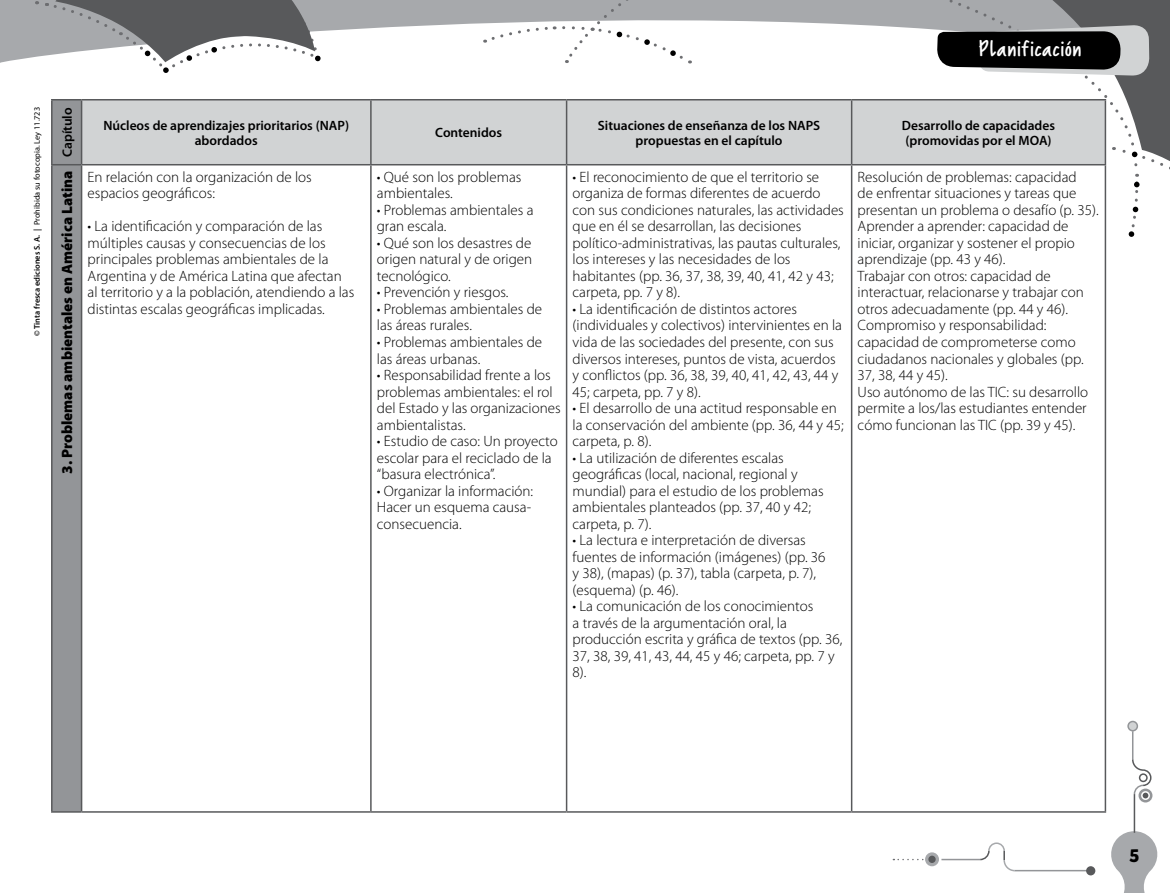
<style>
.page{position:relative;width:1170px;height:893px;background:#fff}
.page>*{position:absolute;margin:0;border:0;box-sizing:border-box;transform-origin:0 0}
.t1{font:22.5px "Reprineato";letter-spacing:-.02em;color:#fff;scale:1.2 1}
.t2{font:700 18px "Mikado";color:#000}
.t3{font:300 15px/16.5px "Myriad Pro";color:#000}
.t4{font:900 15px "Myriad Pro";color:#000}
.t5{font:600 13.5px/15px "Myriad Pro";color:#000;text-align:center}
.t6{font:8.25px "Myriad Pro";color:#000}
.s1{font-weight:600}
</style>
<div class="page">
<svg style="left:0;top:0;width:751px;height:63px;fill:#a7a9ac"></svg>
<svg style="left:33px;top:0;width:287px;height:73px"></svg>
<svg style="left:751px;top:0;width:185px;height:30px"></svg>
<svg style="left:484px;top:0;width:262px;height:63px"></svg>
<svg style="left:893px;top:859px;width:31px;height:1px"></svg>
<svg style="left:925px;top:852px;width:13px;height:14px"></svg>
<div style="left:928px;top:856px;width:7px;height:7px;background:#58595b;border-radius:50%"></div>
<hr style="left:941px;top:859px;width:39px;height:1px;background:#939598">
<hr style="left:1014px;top:870px;width:73px;height:1px;background:#939598">
<svg style="left:978px;top:842px;width:38px;height:30px"></svg>
<svg style="left:1085px;top:866px;width:10px;height:9px"></svg>
<svg style="left:1111px;top:829px;width:47px;height:64px"></svg>
<svg style="left:936px;top:0;width:234px;height:237px"></svg>
<hr style="left:1133px;top:794px;width:2px;height:39px;background:#58595b">
<div style="left:1127px;top:721px;width:10px;height:10px;background:#d1d3d4;border-radius:50%"></div>
<div style="left:1127px;top:721px;width:10px;height:10px;border:2px solid #939598;border-radius:50%"></div>
<hr style="left:1131px;top:731px;width:2px;height:29px;background:#939598">
<svg style="left:1131px;top:758px;width:21px;height:38px"></svg>
<svg style="left:1138px;top:789px;width:14px;height:13px"></svg>
<div style="left:1141px;top:792px;width:7px;height:7px;background:#58595b;border-radius:50%"></div>
<div style="left:1140px;top:791px;width:9px;height:9px;border:2px solid #fff;border-radius:50%"></div>
<div style="left:1139px;top:774px;width:7px;height:7px;background:#fff;border-radius:50%"></div>
<div style="left:1138px;top:773px;width:9px;height:9px;border:2px solid #58595b;border-radius:50%"></div>
<div style="left:53px;top:100px;width:28px;height:711px;background:#939598"></div>
<div style="left:82px;top:100px;width:1022px;height:64px;background:#d1d3d4"></div>
<hr style="left:51px;top:99px;width:31px;height:1px;background:#58595b">
<hr style="left:51px;top:100px;width:2px;height:64px;background:#58595b">
<hr style="left:82px;top:99px;width:289px;height:1px;background:#58595b">
<hr style="left:81px;top:100px;width:1px;height:64px;background:#58595b">
<hr style="left:371px;top:99px;width:195px;height:1px;background:#58595b">
<hr style="left:370px;top:100px;width:1px;height:64px;background:#58595b">
<hr style="left:566px;top:99px;width:285px;height:1px;background:#58595b">
<hr style="left:566px;top:100px;width:1px;height:64px;background:#58595b">
<hr style="left:851px;top:99px;width:255px;height:1px;background:#58595b">
<hr style="left:850px;top:100px;width:2px;height:64px;background:#58595b">
<hr style="left:1104px;top:100px;width:2px;height:64px;background:#58595b">
<hr style="left:51px;top:164px;width:31px;height:1px;background:#58595b">
<hr style="left:51px;top:165px;width:2px;height:646px;background:#58595b">
<hr style="left:82px;top:164px;width:289px;height:1px;background:#58595b">
<hr style="left:81px;top:165px;width:1px;height:646px;background:#58595b">
<hr style="left:371px;top:164px;width:195px;height:1px;background:#58595b">
<hr style="left:370px;top:165px;width:1px;height:646px;background:#58595b">
<hr style="left:566px;top:164px;width:285px;height:1px;background:#58595b">
<hr style="left:566px;top:165px;width:1px;height:646px;background:#58595b">
<hr style="left:851px;top:164px;width:255px;height:1px;background:#58595b">
<hr style="left:850px;top:165px;width:2px;height:646px;background:#58595b">
<hr style="left:1104px;top:165px;width:2px;height:646px;background:#58595b">
<hr style="left:51px;top:811px;width:31px;height:2px;background:#58595b">
<hr style="left:82px;top:811px;width:289px;height:2px;background:#58595b">
<hr style="left:371px;top:811px;width:195px;height:2px;background:#58595b">
<hr style="left:566px;top:811px;width:285px;height:2px;background:#58595b">
<hr style="left:851px;top:811px;width:255px;height:2px;background:#58595b">
<h1 class="t1" style="left:977px;top:35px;width:88px">Planificación</h1>
<p class="t6" style="left:32px;top:336px;width:230px;rotate:-90deg"><span class="s1">© Tinta fresca ediciones S. A. |</span> Prohibida su fotocopia. Ley 11.723</p>
<p class="t5" style="left:60px;top:157px;width:51px;rotate:-90deg">Capítulo</p>
<p class="t5" style="left:103px;top:118px;width:247px">Núcleos de aprendizajes prioritarios (NAP) abordados</p>
<p class="t5" style="left:435px;top:125px;width:68px">Contenidos</p>
<p class="t5" style="left:598px;top:118px;width:224px">Situaciones de enseñanza de los NAPS propuestas en el capítulo</p>
<p class="t5" style="left:901px;top:118px;width:155px;text-align:left">Desarrollo de capacidades (promovidas por el MOA)</p>
<p class="t4" style="left:59px;top:474px;width:305px;rotate:-90deg">3. Problemas ambientales en América Latina</p>
<p class="t3" style="left:88px;top:169px;width:226px">En relación con la organización de los espacios geográficos:</p>
<p class="t3" style="left:377px;top:169px;width:146px">• Qué son los problemas ambientales.</p>
<p class="t3" style="left:377px;top:202px;width:158px">• Problemas ambientales a gran escala.</p>
<p class="t3" style="left:377px;top:235px;width:157px;text-align:justify">• Qué son los desastres de origen natural y de origen tecnológico.</p>
<p class="t3" style="left:377px;top:284px;width:133px">• Prevención y riesgos.</p>
<p class="t3" style="left:377px;top:301px;width:167px">• Problemas ambientales de las áreas rurales.</p>
<p class="t3" style="left:377px;top:334px;width:167px">• Problemas ambientales de las áreas urbanas.</p>
<p class="t3" style="left:377px;top:367px;width:185px">• Responsabilidad frente a los problemas ambientales: el rol del Estado y las organizaciones ambientalistas.</p>
<p class="t3" style="left:377px;top:433px;width:182px">• Estudio de caso: Un proyecto escolar para el reciclado de la “basura electrónica”.</p>
<p class="t3" style="left:377px;top:482px;width:158px">• Organizar la información:<br>Hacer un esquema causa&shy;consecuencia.</p>
<p class="t3" style="left:572px;top:169px;width:273px">• El reconocimiento de que el territorio se organiza de formas diferentes de acuerdo con sus condiciones naturales, las actividades que en él se desarrollan, las decisiones político-administrativas, las pautas culturales, los intereses y las necesidades de los habitantes (pp. 36, 37, 38, 39, 40, 41, 42 y 43; carpeta, pp. 7 y 8).</p>
<p class="t3" style="left:572px;top:301px;width:271px">• La identificación de distintos actores (individuales y colectivos) intervinientes en la vida de las sociedades del presente, con sus diversos intereses, puntos de vista, acuerdos y conflictos (pp. 36, 38, 39, 40, 41, 42, 43, 44 y 45; carpeta, pp. 7 y 8).</p>
<p class="t3" style="left:572px;top:400px;width:273px">• El desarrollo de una actitud responsable en la conservación del ambiente (pp. 36, 44 y 45; carpeta, p. 8).</p>
<p class="t3" style="left:572px;top:449px;width:252px">• La utilización de diferentes escalas geográficas (local, nacional, regional y mundial) para el estudio de los problemas ambientales planteados (pp. 37, 40 y 42; carpeta, p. 7).</p>
<p class="t3" style="left:572px;top:532px;width:254px">• La lectura e interpretación de diversas fuentes de información (imágenes) (pp. 36 y 38), (mapas) (p. 37), tabla (carpeta, p. 7), (esquema) (p. 46).</p>
<p class="t3" style="left:572px;top:598px;width:271px">• La comunicación de los conocimientos<br>a través de la argumentación oral, la producción escrita y gráfica de textos (pp. 36, 37, 38, 39, 41, 43, 44, 45 y 46; carpeta, pp. 7 y 8).</p>
<p class="t3" style="left:857px;top:169px;width:242px">Resolución de problemas: capacidad<br>de enfrentar situaciones y tareas que presentan un problema o desafío (p. 35).<br>Aprender a aprender: capacidad de iniciar, organizar y sostener el propio aprendizaje (pp. 43 y 46).<br>Trabajar con otros: capacidad de interactuar, relacionarse y trabajar con otros adecuadamente (pp. 44 y 46).<br>Compromiso y responsabilidad: capacidad de comprometerse como ciudadanos nacionales y globales (pp.<br>37, 38, 44 y 45).<br>Uso autónomo de las TIC: su desarrollo permite a los/las estudiantes entender cómo funcionan las TIC (pp. 39 y 45).</p>
<p class="t3" style="left:88px;top:218px;width:268px">• La identificación y comparación de las múltiples causas y consecuencias de los principales problemas ambientales de la Argentina y de América Latina que afectan al territorio y a la población, atendiendo a las distintas escalas geográficas implicadas.</p>
<p class="t2" style="left:1129px;top:845px;width:11px">5</p>
</div>
